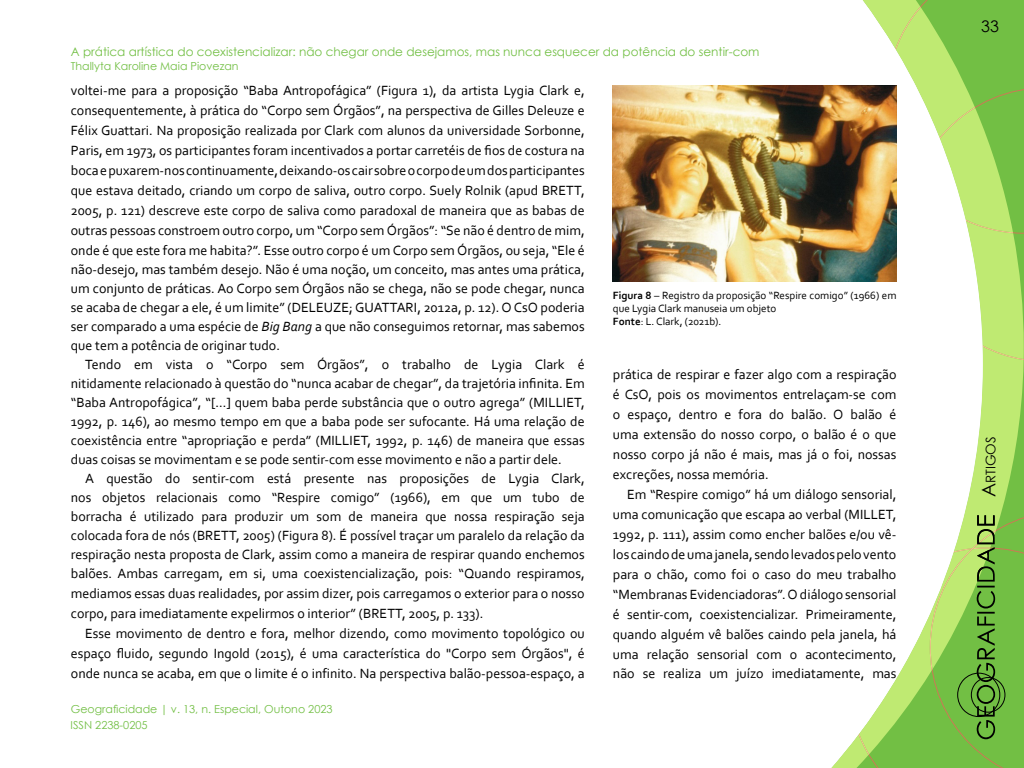
<style>
.page{position:relative;width:1024px;height:768px;background:#fff}
.page>*{position:absolute;margin:0;border:0;box-sizing:border-box;transform-origin:0 0}
.t1{font:16px "Century Gothic";color:#000}
.t2{font:14px/19.6px "Corbel";color:#000;text-align:justify}
.t3{font:13.3px "Century Gothic";color:#000}
.t4{font:12px "Century Gothic";color:#72bf44}
.t5{font:11px/13.2px "Corbel";color:#000}
.t6{font:11px "Century Gothic";color:#72bf44}
.s1{font-style:italic}
.s2{font-weight:700}
.s3{font-size:19px}
</style>
<div class="page">
<svg style="left:983px;top:0;width:41px;height:510px;background:#addf67"></svg>
<svg style="left:983px;top:7px;width:41px;height:353px;background:#95d158"></svg>
<svg style="left:612px;top:0;width:371px;height:768px"></svg>
<svg style="left:858px;top:510px;width:166px;height:258px"></svg>
<img style="left:613px;top:85px;width:283px;height:197px">
<p class="t4" style="left:71px;top:44px;width:690px">A prática artística do coexistencializar: não chegar onde desejamos, mas nunca esquecer da potência do sentir-com</p>
<p class="t6" style="left:71px;top:58px;width:169px">Thallyta Karoline Maia Piovezan</p>
<p class="t2" style="left:71px;top:81px;width:515px">voltei-me para a proposição “Baba Antropofágica” (Figura 1), da artista Lygia Clark e, consequentemente, à prática do “Corpo sem Órgãos”, na perspectiva de Gilles Deleuze e Félix Guattari. Na proposição realizada por Clark com alunos da universidade Sorbonne, Paris, em 1973, os participantes foram incentivados a portar carretéis de fios de costura na boca e puxarem-nos continuamente, deixando-os cair sobre o corpo de um dos participantes que estava deitado, criando um corpo de saliva, outro corpo. Suely Rolnik (apud BRETT, 2005, p. 121) descreve este corpo de saliva como paradoxal de maneira que as babas de outras pessoas constroem outro corpo, um “Corpo sem Órgãos”: “Se não é dentro de mim, onde é que este fora me habita?”. Esse outro corpo é um Corpo sem Órgãos, ou seja, “Ele é não-desejo, mas também desejo. Não é uma noção, um conceito, mas antes uma prática, um conjunto de práticas. Ao Corpo sem Órgãos não se chega, não se pode chegar, nunca se acaba de chegar a ele, é um limite” (DELEUZE; GUATTARI, 2012a, p. 12). O CsO poderia ser comparado a uma espécie de <span class="s1">Big Bang</span> a que não conseguimos retornar, mas sabemos que tem a potência de originar tudo.</p>
<p class="t2" style="left:71px;top:355px;width:515px;line-height:19px;text-indent:14px">Tendo em vista o “Corpo sem Órgãos”, o trabalho de Lygia Clark é nitidamente relacionado à questão do “nunca acabar de chegar”, da trajetória infinita. Em “Baba Antropofágica”, “[...] quem baba perde substância que o outro agrega” (MILLIET, 1992, p. 146), ao mesmo tempo em que a baba pode ser sufocante. Há uma relação de coexistência entre “apropriação e perda” (MILLIET, 1992, p. 146) de maneira que essas duas coisas se movimentam e se pode sentir-com esse movimento e não a partir dele.</p>
<p class="t2" style="left:71px;top:469px;width:515px;line-height:19.3px;text-indent:14px">A questão do sentir-com está presente nas proposições de Lygia Clark, nos objetos relacionais como “Respire comigo” (1966), em que um tubo de borracha é utilizado para produzir um som de maneira que nossa respiração seja colocada fora de nós (BRETT, 2005) (Figura 8). É possível traçar um paralelo da relação da respiração nesta proposta de Clark, assim como a maneira de respirar quando enchemos balões. Ambas carregam, em si, uma coexistencialização, pois: “Quando respiramos, mediamos essas duas realidades, por assim dizer, pois carregamos o exterior para o nosso corpo, para imediatamente expelirmos o interior” (BRETT, 2005, p. 133).</p>
<p class="t2" style="left:71px;top:623px;width:515px;line-height:20px;text-indent:14px">Esse movimento de dentro e fora, melhor dizendo, como movimento topológico ou espaço fluido, segundo Ingold (2015), é uma característica do "Corpo sem Órgãos", é onde nunca se acaba, em que o limite é o infinito. Na perspectiva balão-pessoa-espaço, a</p>
<p class="t6" style="left:71px;top:701px;width:263px">Geograficidade | v. 13, n. Especial, Outono 2023</p>
<p class="t6" style="left:71px;top:717px;width:79px">ISSN 2238-0205</p>
<p class="t5" style="left:613px;top:288px;width:285px"><span class="s2">Figura 8</span> – Registro da proposição “Respire comigo” (1966) em que Lygia Clark manuseia um objeto<br><span class="s2">Fonte</span>: L. Clark, (2021b).</p>
<p class="t2" style="left:613px;top:364px;width:285px;line-height:20px">prática de respirar e fazer algo com a respiração é CsO, pois os movimentos entrelaçam-se com o espaço, dentro e fora do balão. O balão é uma extensão do nosso corpo, o balão é o que nosso corpo já não é mais, mas já o foi, nossas excreções, nossa memória.</p>
<p class="t2" style="left:613px;top:484px;width:285px;line-height:19.9px;text-indent:14px">Em “Respire comigo” há um diálogo sensorial, uma comunicação que escapa ao verbal (MILLET, 1992, p. 111), assim como encher balões e/ou vê&shy;los caindo de uma janela, sendo levados pelo vento para o chão, como foi o caso do meu trabalho “Membranas Evidenciadoras”. O diálogo sensorial é sentir-com, coexistencializar. Primeiramente, quando alguém vê balões caindo pela janela, há uma relação sensorial com o acontecimento, não se realiza um juízo imediatamente, mas</p>
<p class="t1" style="left:981px;top:15px;width:19px">33</p>
<p class="t3" style="left:981px;top:497px;width:62px;rotate:-90deg"><span class="s3">A</span>RTIGOS</p>
</div>
